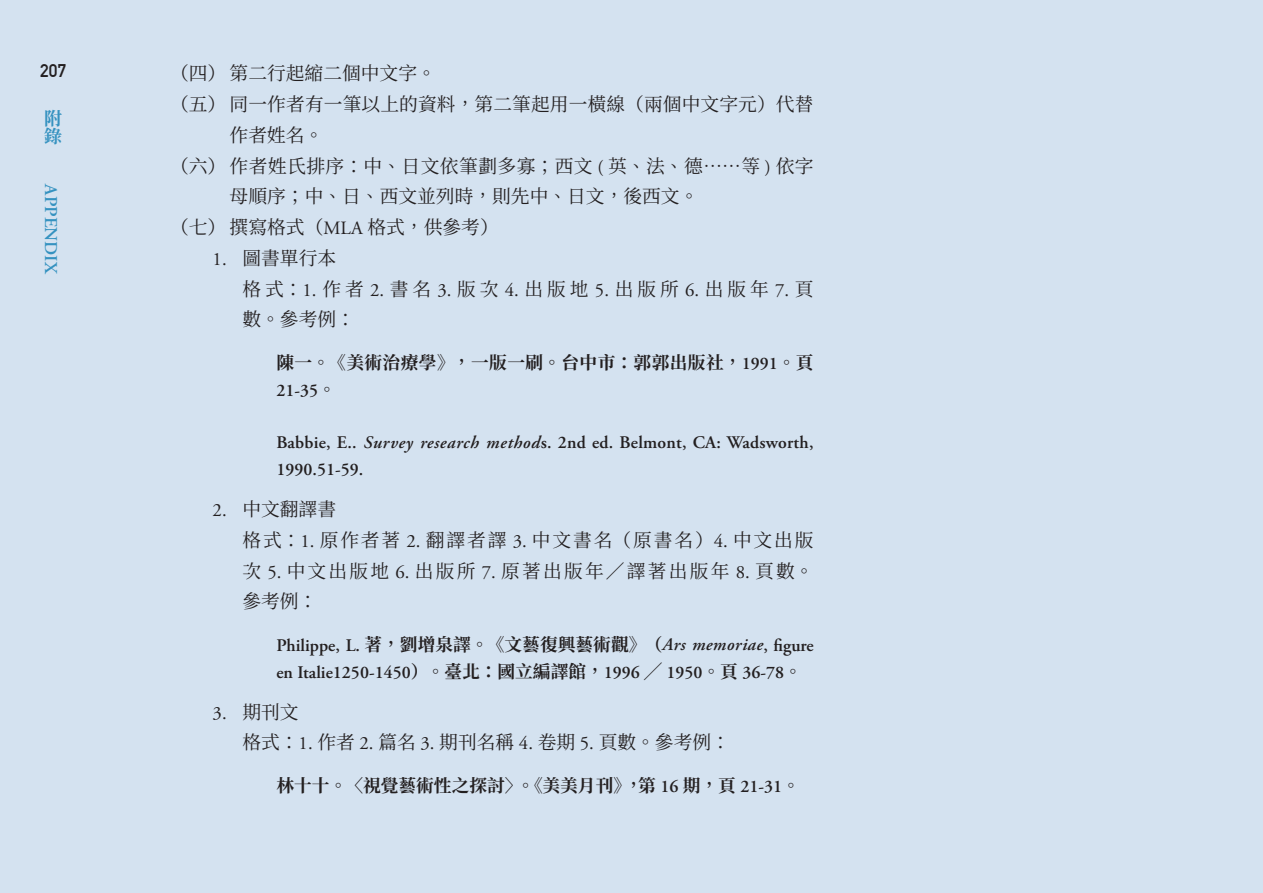
<style>
.page{position:relative;width:1263px;height:893px;background:#d4e2f0}
.page>*{position:absolute;margin:0;border:0;box-sizing:border-box;transform-origin:0 0}
.t1{font:18.75px/30.8px "Source Han Serif TC";letter-spacing:.005em;color:#231f20}
.t2{font:18.75px/30.8px "Source Han Serif TC";letter-spacing:.1em;color:#231f20}
.t3{font:18.75px/30.8px "Source Han Serif TC";letter-spacing:.21em;color:#231f20}
.t4{font:18.75px "Source Han Serif TC";letter-spacing:.025em;color:#231f20}
.t5{font:600 18px "Adobe Garamond Pro";color:#3592c0}
.t6{font:700 18px "DIN Alternate";color:#231f20}
.t7{font:700 18px/18px "Source Han Serif TC";color:#3592c0}
.t8{font:600 17.7px/27px "Adobe Garamond Pro";color:#231f20}
.t9{font:700 17.7px "Source Han Serif TC";color:#231f20}
.t10{font:700 17.7px "Source Han Serif TC";letter-spacing:.025em;color:#231f20}
.s1{font-family:"Adobe Garamond Pro"}
.s2{font-family:"Adobe Garamond Pro";font-weight:600}
.s3{font-family:"Source Han Serif TC";font-weight:700}
.s4{font-style:italic}
</style>
<div class="page">
<p class="t6" style="left:40px;top:57px;width:27px">207</p>
<p class="t7" style="left:44px;top:110px;width:20px">附錄</p>
<p class="t5" style="left:61px;top:184px;width:91px;rotate:90deg">APPENDIX</p>
<p class="t1" style="left:170px;top:58px;width:267px">（四）第二行起縮二個中文字。</p>
<p class="t1" style="left:170px;top:89px;width:645px">（五）同一作者有一筆以上的資料，第二筆起用一橫線（兩個中文字元）代替</p>
<p class="t1" style="left:230px;top:120px;width:95px">作者姓名。</p>
<p class="t4" style="left:170px;top:155px;width:645px">（六）作者姓氏排序：中、日文依筆劃多寡；西文 <span class="s1">(</span> 英、法、德……等 <span class="s1">)</span> 依字</p>
<p class="t1" style="left:230px;top:181px;width:470px">母順序；中、日、西文並列時，則先中、日文，後西文。</p>
<p class="t1" style="left:170px;top:212px;width:330px">（七）撰寫格式（<span class="s1">MLA</span> 格式，供參考）</p>
<p class="t3" style="left:242px;top:243px;width:573px;text-indent:-30px"><span class="s1">1.</span> 圖書單行本<br>格式：<span class="s1">1.</span>作者 <span class="s1">2.</span>書名 <span class="s1">3.</span>版次 <span class="s1">4.</span>出版地 <span class="s1">5.</span>出版所 <span class="s1">6.</span>出版年 <span class="s1">7.</span>頁數。參考例：</p>
<p class="t10" style="left:276px;top:352px;width:539px">陳一。《美術治療學》，一版一刷。台中市：郭郭出版社，<span class="s2">1991</span>。頁</p>
<p class="t8" style="left:276px;top:377px;width:61px">21-35<span class="s3">。</span></p>
<p class="t8" style="left:276px;top:429px;width:539px">Babbie, E.. <span class="s4">Survey research method</span>s. 2nd ed. Belmont, CA: Wadsworth,<br>1990.51-59.</p>
<p class="t2" style="left:242px;top:494px;width:573px;text-indent:-30px"><span class="s1">2.</span> 中文翻譯書<br>格式：<span class="s1">1.</span> 原作者著 <span class="s1">2.</span> 翻譯者譯 <span class="s1">3.</span> 中文書名（原書名）<span class="s1">4.</span> 中文出版次 <span class="s1">5.</span> 中文出版地 <span class="s1">6.</span> 出版所 <span class="s1">7.</span> 原著出版年／譯著出版年 <span class="s1">8.</span> 頁數。參考例：</p>
<p class="t8" style="left:276px;top:632px;width:539px">Philippe, L. <span class="s3">著，劉增泉譯。《文藝復興藝術觀》（</span><span class="s4">Ars memoriae</span>, figure en Italie1250-1450<span class="s3">）。臺北：國立編譯館，</span>1996 <span class="s3">╱</span> 1950<span class="s3">。頁</span> 36-78<span class="s3">。</span></p>
<p class="t1" style="left:242px;top:697px;width:489px;text-indent:-30px"><span class="s1">3.</span> 期刊文<br>格式：<span class="s1">1.</span> 作者 <span class="s1">2.</span> 篇名 <span class="s1">3.</span> 期刊名稱 <span class="s1">4.</span> 卷期 <span class="s1">5.</span> 頁數。參考例：</p>
<p class="t9" style="left:276px;top:775px;width:525px">林十十。〈視覺藝術性之探討〉。《美美月刊》，第 <span class="s2">16</span> 期，頁 <span class="s2">21-31</span>。</p>
</div>
